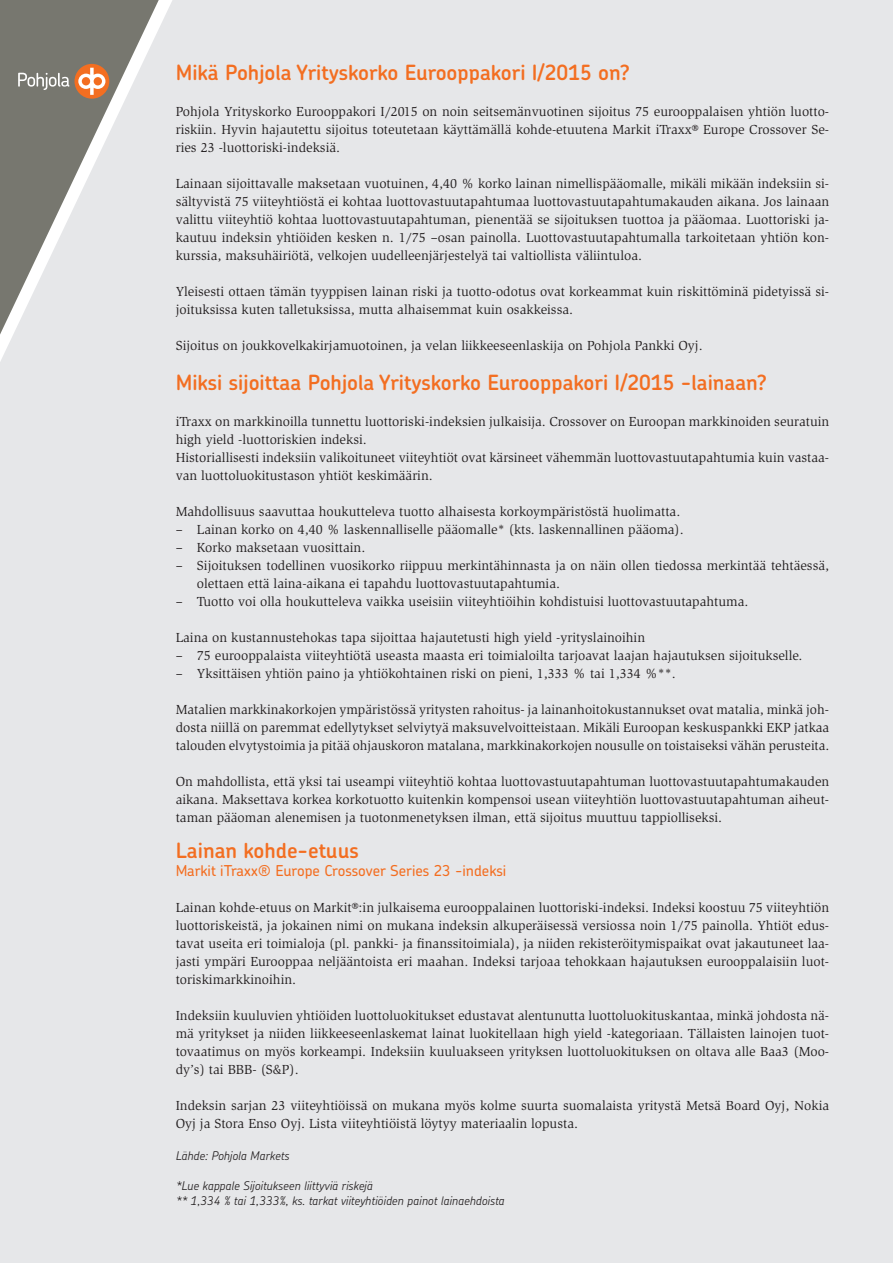
<style>
.page{position:relative;width:893px;height:1263px;background:#e6e7e9}
.page>*{position:absolute;margin:0;border:0;box-sizing:border-box;transform-origin:0 0}
.VÄLIOTSIKKO_14p_oran{font:600 21px "Chevin Std";color:#f36e21}
.VÄLIOTSIKKO_2{font:500 15px "Chevin Std";color:#f36e21}
.LEIPIS_book_8p{font:13.5px/18px "Slimbach Std";color:#231f20;text-align:justify}
.ESIMERKEISSÄ{font:italic 300 12px "Chevin Std";color:#231f20}
</style>
<div class="page">
<svg style="left:18px;top:73px;width:51px;height:17px"></svg>
<svg style="left:74px;top:64px;width:35px;height:35px"></svg>
<svg style="left:78px;top:68px;width:27px;height:27px"></svg>
<p class="VÄLIOTSIKKO_14p_oran" style="left:176px;top:58px;width:456px">Mikä Pohjola Yrityskorko Eurooppakori I/2015 on?</p>
<p class="LEIPIS_book_8p" style="left:176px;top:102px;width:655px">Pohjola Yrityskorko Eurooppakori I/2015 on noin seitsemänvuotinen sijoitus 75 eurooppalaisen yhtiön luotto&shy;riskiin. Hyvin hajautettu sijoitus toteutetaan käyttämällä kohde-etuutena Markit iTraxx® Europe Crossover Se&shy;ries 23 -luottoriski-indeksiä.</p>
<p class="LEIPIS_book_8p" style="left:176px;top:174px;width:655px">Lainaan sijoittavalle maksetaan vuotuinen, 4,40 % korko lainan nimellispääomalle, mikäli mikään indeksiin si&shy;sältyvistä 75 viiteyhtiöstä ei kohtaa luottovastuutapahtumaa luottovastuutapahtumakauden aikana. Jos lainaan valittu viiteyhtiö kohtaa luottovastuutapahtuman, pienentää se sijoituksen tuottoa ja pääomaa. Luottoriski ja&shy;kautuu indeksin yhtiöiden kesken n. 1/75 –osan painolla. Luottovastuutapahtumalla tarkoitetaan yhtiön kon&shy;kurssia, maksuhäiriötä, velkojen uudelleenjärjestelyä tai valtiollista väliintuloa.</p>
<p class="LEIPIS_book_8p" style="left:176px;top:282px;width:655px">Yleisesti ottaen tämän tyyppisen lainan riski ja tuotto-odotus ovat korkeammat kuin riskittöminä pidetyissä si&shy;joituksissa kuten talletuksissa, mutta alhaisemmat kuin osakkeissa.</p>
<p class="LEIPIS_book_8p" style="left:176px;top:336px;width:528px">Sijoitus on joukkovelkakirjamuotoinen, ja velan liikkeeseenlaskija on Pohjola Pankki Oyj.</p>
<p class="VÄLIOTSIKKO_14p_oran" style="left:176px;top:369px;width:593px">Miksi sijoittaa Pohjola Yrityskorko Eurooppakori I/2015 -lainaan?</p>
<p class="LEIPIS_book_8p" style="left:176px;top:413px;width:655px">iTraxx on markkinoilla tunnettu luottoriski-indeksien julkaisija. Crossover on Euroopan markkinoiden seuratuin high yield -luottoriskien indeksi.</p>
<p class="LEIPIS_book_8p" style="left:176px;top:449px;width:655px">Historiallisesti indeksiin valikoituneet viiteyhtiöt ovat kärsineet vähemmän luottovastuutapahtumia kuin vastaa&shy;van luottoluokitustason yhtiöt keskimäärin.</p>
<p class="LEIPIS_book_8p" style="left:176px;top:503px;width:506px">Mahdollisuus saavuttaa houkutteleva tuotto alhaisesta korkoympäristöstä huolimatta.</p>
<p class="LEIPIS_book_8p" style="left:176px;top:521px;width:510px">– Lainan korko on 4,40 % laskennalliselle pääomalle* (kts. laskennallinen pääoma).</p>
<p class="LEIPIS_book_8p" style="left:176px;top:539px;width:191px">– Korko maksetaan vuosittain.</p>
<p class="LEIPIS_book_8p" style="left:197px;top:557px;width:634px;text-indent:-21px">– Sijoituksen todellinen vuosikorko riippuu merkintähinnasta ja on näin ollen tiedossa merkintää tehtäessä, olettaen että laina-aikana ei tapahdu luottovastuutapahtumia.</p>
<p class="LEIPIS_book_8p" style="left:176px;top:593px;width:574px">– Tuotto voi olla houkutteleva vaikka useisiin viiteyhtiöihin kohdistuisi luottovastuutapahtuma.</p>
<p class="LEIPIS_book_8p" style="left:176px;top:629px;width:471px">Laina on kustannustehokas tapa sijoittaa hajautetusti high yield -yrityslainoihin</p>
<p class="LEIPIS_book_8p" style="left:176px;top:647px;width:628px">– 75 eurooppalaista viiteyhtiötä useasta maasta eri toimialoilta tarjoavat laajan hajautuksen sijoitukselle.</p>
<p class="LEIPIS_book_8p" style="left:176px;top:665px;width:502px">– Yksittäisen yhtiön paino ja yhtiökohtainen riski on pieni, 1,333 % tai 1,334 %**.</p>
<p class="LEIPIS_book_8p" style="left:176px;top:701px;width:655px">Matalien markkinakorkojen ympäristössä yritysten rahoitus- ja lainanhoitokustannukset ovat matalia, minkä joh&shy;dosta niillä on paremmat edellytykset selviytyä maksuvelvoitteistaan. Mikäli Euroopan keskuspankki EKP jatkaa talouden elvytystoimia ja pitää ohjauskoron matalana, markkinakorkojen nousulle on toistaiseksi vähän perusteita.</p>
<p class="LEIPIS_book_8p" style="left:176px;top:773px;width:655px">On mahdollista, että yksi tai useampi viiteyhtiö kohtaa luottovastuutapahtuman luottovastuutapahtumakauden aikana. Maksettava korkea korkotuotto kuitenkin kompensoi usean viiteyhtiön luottovastuutapahtuman aiheut&shy;taman pääoman alenemisen ja tuotonmenetyksen ilman, että sijoitus muuttuu tappiolliseksi.</p>
<p class="VÄLIOTSIKKO_14p_oran" style="left:176px;top:837px;width:185px">Lainan kohde-etuus</p>
<p class="VÄLIOTSIKKO_2" style="left:176px;top:861px;width:332px">Markit iTraxx® Europe Crossover Series 23 -indeksi</p>
<p class="LEIPIS_book_8p" style="left:176px;top:899px;width:655px">Lainan kohde-etuus on Markit®:in julkaisema eurooppalainen luottoriski-indeksi. Indeksi koostuu 75 viiteyhtiön luottoriskeistä, ja jokainen nimi on mukana indeksin alkuperäisessä versiossa noin 1/75 painolla. Yhtiöt edus&shy;tavat useita eri toimialoja (pl. pankki- ja finanssitoimiala), ja niiden rekisteröitymispaikat ovat jakautuneet laa&shy;jasti ympäri Eurooppaa neljääntoista eri maahan. Indeksi tarjoaa tehokkaan hajautuksen eurooppalaisiin luot&shy;toriskimarkkinoihin.</p>
<p class="LEIPIS_book_8p" style="left:176px;top:1007px;width:655px">Indeksiin kuuluvien yhtiöiden luottoluokitukset edustavat alentunutta luottoluokituskantaa, minkä johdosta nä&shy;mä yritykset ja niiden liikkeeseenlaskemat lainat luokitellaan high yield -kategoriaan. Tällaisten lainojen tuot&shy;tovaatimus on myös korkeampi. Indeksiin kuuluakseen yrityksen luottoluokituksen on oltava alle Baa3 (Moo&shy;dy’s) tai BBB- (S&amp;P).</p>
<p class="LEIPIS_book_8p" style="left:176px;top:1097px;width:655px">Indeksin sarjan 23 viiteyhtiöissä on mukana myös kolme suurta suomalaista yritystä Metsä Board Oyj, Nokia<br>Oyj ja Stora Enso Oyj. Lista viiteyhtiöistä löytyy materiaalin lopusta.</p>
<p class="ESIMERKEISSÄ" style="left:176px;top:1147px;width:115px">Lähde: Pohjola Markets</p>
<p class="ESIMERKEISSÄ" style="left:176px;top:1178px;width:199px">*Lue kappale Sijoitukseen liittyviä riskejä</p>
<p class="ESIMERKEISSÄ" style="left:176px;top:1193px;width:330px">** 1,334 % tai 1,333%, ks. tarkat viiteyhtiöiden painot lainaehdoista</p>
</div>
